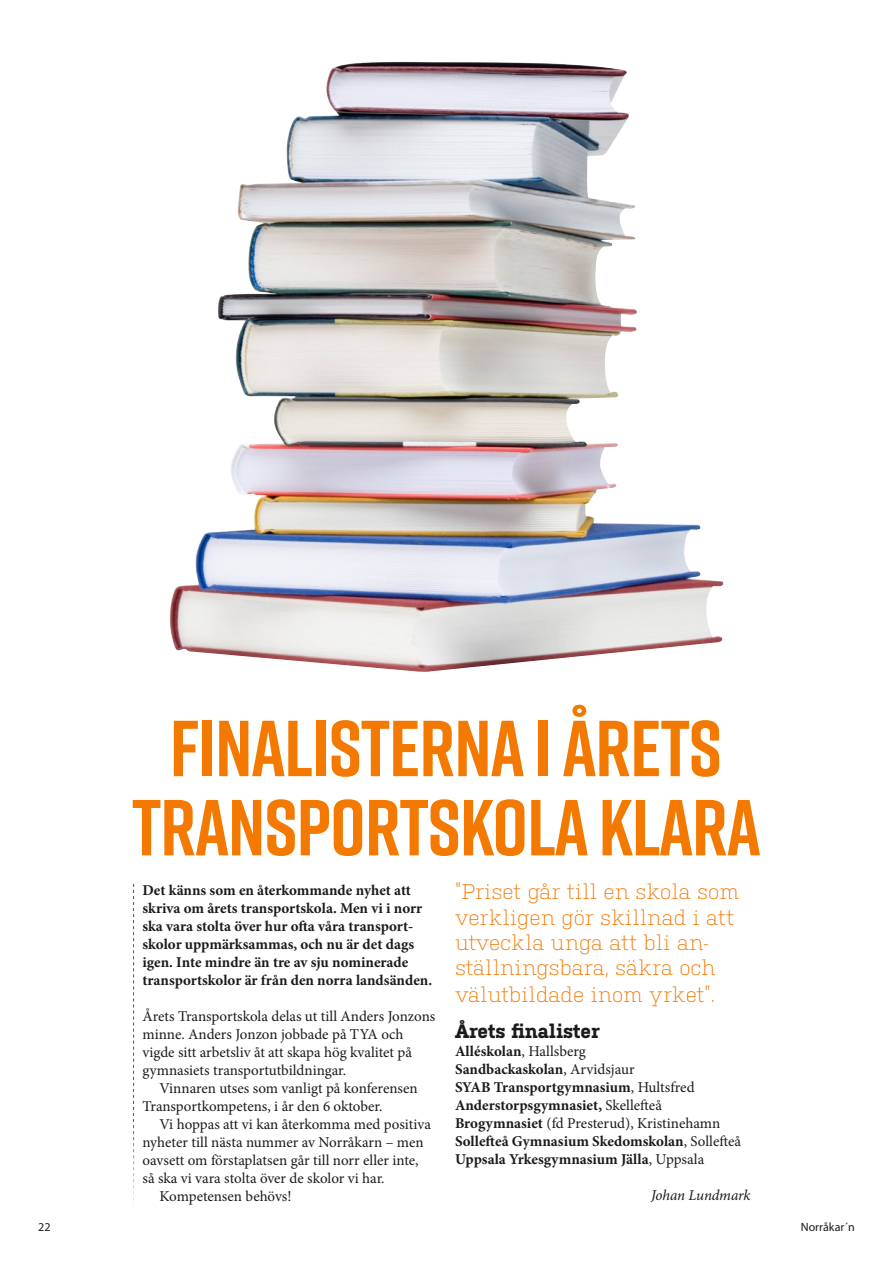
<style>
.page{position:relative;width:893px;height:1263px;background:#fff}
.page>*{position:absolute;margin:0;border:0;box-sizing:border-box;transform-origin:0 0}
.Rubrik_3{font:700 79.2px/79.2px "Rift";letter-spacing:-.01em;color:#f37900;text-align:center}
.Rubrik_2_mindre{font:300 21px/25.7px "Kulturista";color:#f37900}
._1__bröd_ingång{font:700 19.5px "Kulturista";color:#1c1a1a}
._1__Bröd{font:700 15px/18px "Minion Pro";color:#1c1a1a}
._1__Bröd-2{font:15px/18px "Minion Pro";letter-spacing:-.005em;color:#1c1a1a}
._1__bröd_ingång-2{font:15px/18px "Minion Pro";color:#1c1a1a}
._1__Bröd-3{font:italic 15px "Minion Pro";letter-spacing:-.015em;color:#1c1a1a}
._1__bröd_ingång-3{font:12px "Myriad Pro";color:#1c1a1a}
.s1{font-weight:400}
.s2{font-weight:700}
</style>
<div class="page">
<svg style="left:133px;top:884px;width:1px;height:322px"></svg>
<img style="left:170px;top:63px;width:553px;height:609px">
<p class="Rubrik_3" style="left:132px;top:707px;width:630px">FINALISTERNA I ÅRETS<br>TRANSPORTSKOLA KLARA</p>
<p class="_1__Bröd" style="left:142px;top:881px;width:291px">Det känns som en återkommande nyhet att skriva om årets transportskola. Men vi i norr ska vara stolta över hur ofta våra transport&shy;skolor uppmärksammas, och nu är det dags igen. Inte mindre än tre av sju nominerade transportskolor är från den norra landsänden.</p>
<p class="_1__bröd_ingång-2" style="left:142px;top:1007px;width:294px">Årets Transportskola delas ut till Anders Jonzons minne. Anders Jonzon jobbade på TYA och vigde sitt arbetsliv åt att skapa hög kvalitet på gymnasiets transportutbildningar.</p>
<p class="_1__Bröd-2" style="left:142px;top:1079px;width:277px;text-indent:17px">Vinnaren utses som vanligt på konferensen<br>Transportkompetens, i år den 6 oktober.</p>
<p class="_1__Bröd-2" style="left:142px;top:1115px;width:290px;text-indent:17px">Vi hoppas att vi kan återkomma med positiva nyheter till nästa nummer av Norråkarn – men oavsett om förstaplatsen går till norr eller inte, så ska vi vara stolta över de skolor vi har.</p>
<p class="_1__Bröd-2" style="left:159px;top:1187px;width:134px">Kompetensen behövs!</p>
<p class="Rubrik_2_mindre" style="left:455px;top:878px;width:286px">”Priset går till en skola som verkligen gör skillnad i att utveckla unga att bli an&shy;ställningsbara, säkra och välutbildade inom yrket”.</p>
<p class="_1__bröd_ingång" style="left:455px;top:1020px;width:146px">Årets finalister</p>
<p class="_1__Bröd" style="left:455px;top:1042px;width:132px">Alléskolan<span class="s1">, Hallsberg</span></p>
<p class="_1__Bröd" style="left:455px;top:1060px;width:181px">Sandbackaskolan<span class="s1">, Arvidsjaur</span></p>
<p class="_1__Bröd" style="left:455px;top:1078px;width:241px">SYAB Transportgymnasium<span class="s1">, Hultsfred</span></p>
<p class="_1__Bröd" style="left:455px;top:1096px;width:208px">Anderstorpsgymnasiet, <span class="s1">Skellefteå</span></p>
<p class="_1__Bröd-2" style="left:455px;top:1114px;width:267px"><span class="s2">Brogymnasiet</span> (fd Presterud), Kristinehamn</p>
<p class="_1__Bröd" style="left:455px;top:1132px;width:288px">Sollefteå Gymnasium Skedomskolan<span class="s1">, Sollefteå</span></p>
<p class="_1__Bröd" style="left:455px;top:1150px;width:251px">Uppsala Yrkesgymnasium Jälla<span class="s1">, Uppsala</span></p>
<p class="_1__Bröd-3" style="left:651px;top:1186px;width:101px">Johan Lundmark</p>
<p class="_1__bröd_ingång-3" style="left:38px;top:1219px;width:14px">22</p>
<p class="_1__bröd_ingång-3" style="left:801px;top:1219px;width:55px">Norråkar´n</p>
</div>
